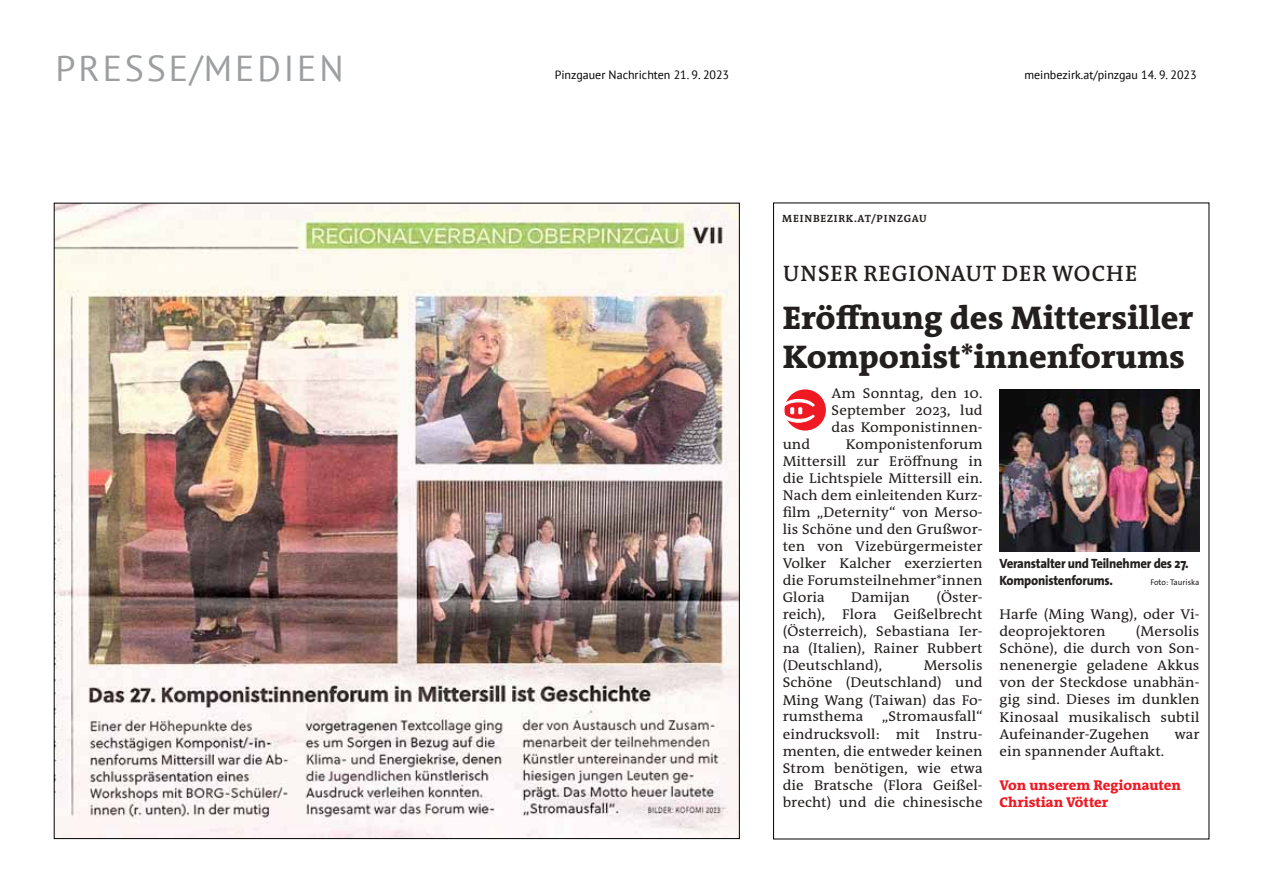
<style>
.page{position:relative;width:1263px;height:893px;background:#fff}
.page>*{position:absolute;margin:0;border:0;box-sizing:border-box;transform-origin:0 0}
.t1{font:36px "PT Sans";color:#9c9e9f}
.t2{font:800 33px/39px "The RM Antiqua";color:#241f1f}
.t3{font:600 22.5px "The RM Antiqua";letter-spacing:.04em;color:#241f1f}
.t4{font:14.25px/17px "The RM Antiqua";letter-spacing:.005em;color:#241f1f;text-align:justify;scale:1.05 1}
.t5{font:800 14.25px/17px "The RM Antiqua";color:#ef1923}
.t6{font:800 13.5px/17px "The Sans Os F";letter-spacing:-.02em;color:#241f1f;scale:.95 1}
.t7{font:12px "PT Sans";color:#000}
.t8{font:700 10.5px "The RM Antiqua";letter-spacing:.08em;color:#241f1f}
.t9{font:8.25px "The Sans Os F";color:#241f1f}
</style>
<div class="page">
<img style="left:56px;top:205px;width:681px;height:632px">
<svg style="left:783px;top:388px;width:44px;height:44px"></svg>
<svg style="left:783px;top:399px;width:32px;height:24px"></svg>
<img style="left:999px;top:390px;width:200px;height:161px">
<h1 class="t1" style="left:55px;top:45px;width:23px">presse</h1>
<h1 class="t1" style="left:190px;top:45px;width:38px">/medien</h1>
<p class="t7" style="left:555px;top:67px;width:176px">Pinzgauer Nachrichten 21. 9. 2023</p>
<p class="t8" style="left:782px;top:211px;width:146px">MEINBEZIRK.AT/PINZGAU</p>
<p class="t7" style="left:1024px;top:67px;width:174px">meinbezirk.at/pinzgau 14. 9. 2023</p>
<h3 class="t3" style="left:783px;top:259px;width:356px">UNSER REGIONAUT DER WOCHE</h3>
<h2 class="t2" style="left:783px;top:299px;width:412px">Eröffnung des Mittersiller<br>Komponist*innenforums</h2>
<p class="t4" style="left:831px;top:385px;width:145px">Am Sonntag, den 10.<br>September 2023, lud das Komponistinnen-</p>
<p class="t4" style="left:783px;top:436px;width:192px;text-indent:63px">Komponistenforum Mittersill zur Eröffnung in die Lichtspiele Mittersill ein.<br>Nach dem einleitenden Kurz&shy;film „Deternity“ von Merso&shy;lis Schöne und den Grußwor&shy;ten von Vizebürgermeister Volker Kalcher exerzierten die Forumsteilnehmer*innen Gloria</p>
<p class="t4" style="left:783px;top:436px;width:28px">und</p>
<p class="t4" style="left:783px;top:589px;width:192px;text-indent:154px">(Öster&shy;reich), Flora Geißelbrecht (Österreich), Sebastiana Ier&shy;na (Italien), Rainer Rubbert (Deutschland),</p>
<p class="t4" style="left:851px;top:589px;width:57px">Damijan</p>
<p class="t4" style="left:783px;top:657px;width:192px;text-indent:141px">Mersolis Schöne (Deutschland) und Ming Wang (Taiwan) das Fo&shy;rumsthema</p>
<p class="t4" style="left:783px;top:708px;width:192px;text-indent:99px">„Stromausfall“ eindrucksvoll: mit Instru&shy;menten, die entweder keinen Strom benötigen, wie etwa die Bratsche (Flora Geißel&shy;brecht) und die chinesische</p>
<p class="t6" style="left:999px;top:555px;width:201px">Veranstalter und Teilnehmer des 27.<br>Komponistenforums.</p>
<p class="t9" style="left:1150px;top:577px;width:51px">Foto: Tauriska</p>
<p class="t4" style="left:999px;top:606px;width:192px">Harfe (Ming Wang), oder Vi&shy;deoprojektoren</p>
<p class="t4" style="left:999px;top:623px;width:192px;text-indent:136px">(Mersolis Schöne), die durch von Son&shy;nenenergie geladene Akkus von der Steckdose unabhän&shy;gig sind. Dieses im dunklen Kinosaal musikalisch subtil Aufeinander-Zugehen</p>
<p class="t4" style="left:1174px;top:725px;width:25px">war</p>
<p class="t4" style="left:999px;top:742px;width:158px">ein spannender Auftakt.</p>
<p class="t5" style="left:999px;top:776px;width:183px">Von unserem Regionauten<br>Christian Vötter</p>
</div>
